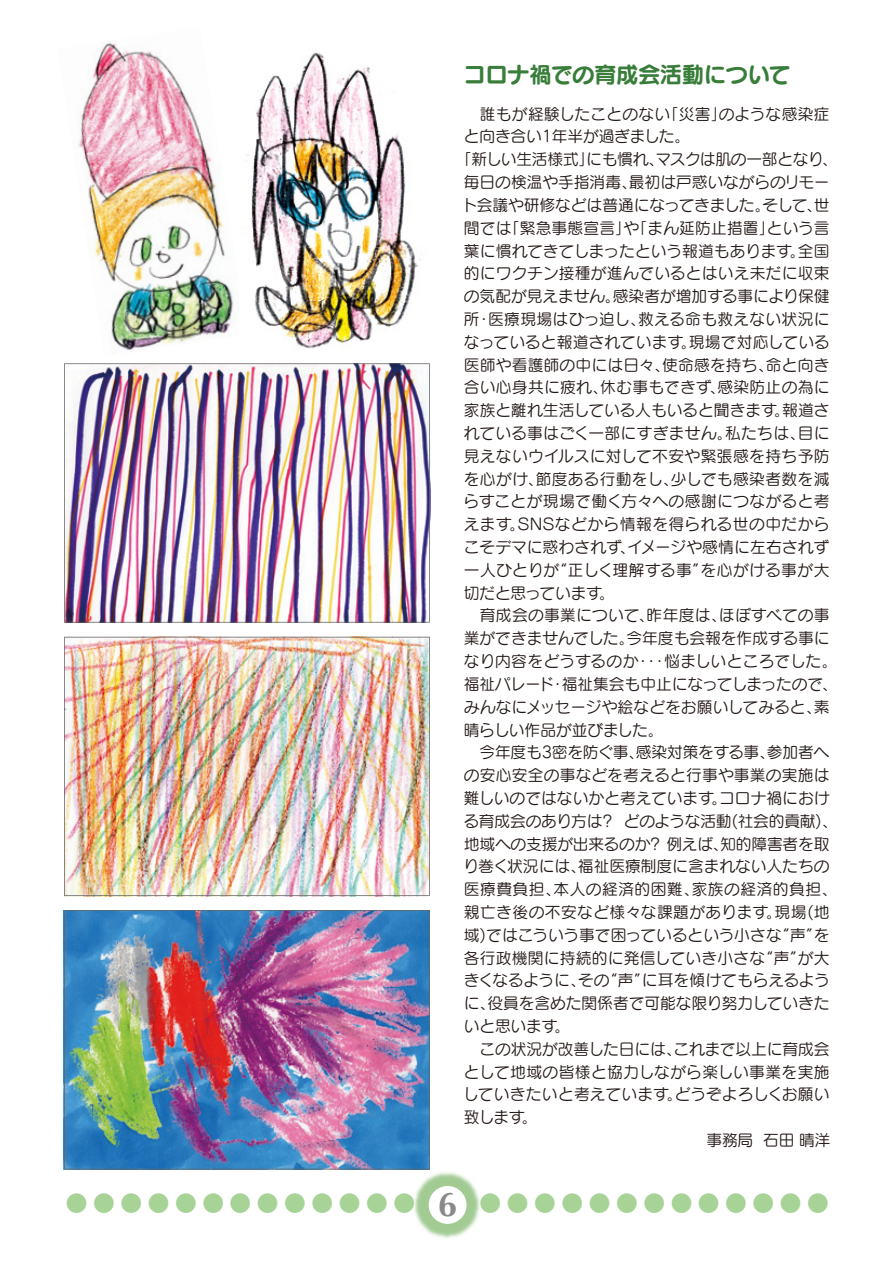
<style>
.page{position:relative;width:893px;height:1263px;background:#fff}
.page>*{position:absolute;margin:0;border:0;box-sizing:border-box;transform-origin:0 0}
.t1{font:700 34.5px "Optima";color:#898989}
.t2{font:22.5px "Seurat Pro B";letter-spacing:-.025em;color:#387d39}
.t3{font:21px "Seurat Pro B";color:#a7d397}
.t4{font:15.75px "Seurat Pro M";color:#221815}
.t5{font:15.75px "Seurat Pro M";letter-spacing:.02em;color:#221815}
.t6{font:15.75px "Seurat Pro M";letter-spacing:.03em;color:#221815}
.t7{font:15.75px "Seurat Pro M";letter-spacing:.025em;color:#221815}
</style>
<div class="page">
<img style="left:78px;top:42px;width:156px;height:313px">
<img style="left:64px;top:363px;width:366px;height:260px">
<img style="left:64px;top:910px;width:366px;height:259px">
<img style="left:64px;top:637px;width:366px;height:259px">
<img style="left:246px;top:52px;width:174px;height:297px">
<img style="left:362px;top:1120px;width:118px;height:119px">
<div style="left:429px;top:1186px;width:38px;height:38px;background:#fff;border-radius:50%"></div>
<p class="t2" style="left:463px;top:59px;width:329px">コロナ禍での育成会活動について</p>
<p class="t5" style="left:464px;top:103px;width:367px">　誰もが経験したことのない「災害」のような感染症</p>
<p class="t4" style="left:464px;top:126px;width:228px">と向き合い1年半が過ぎました。</p>
<p class="t4" style="left:456px;top:149px;width:383px">「新しい生活様式」にも慣れ、マスクは肌の一部となり、</p>
<p class="t4" style="left:464px;top:172px;width:367px">毎日の検温や手指消毒、最初は戸惑いながらのリモー</p>
<p class="t4" style="left:461px;top:195px;width:370px">ト会議や研修などは普通になってきました。そして、世</p>
<p class="t4" style="left:464px;top:217px;width:367px">間では「緊急事態宣言」や「まん延防止措置」という言</p>
<p class="t4" style="left:464px;top:240px;width:367px">葉に慣れてきてしまったという報道もあります。全国</p>
<p class="t4" style="left:464px;top:263px;width:367px">的にワクチン接種が進んでいるとはいえ未だに収束</p>
<p class="t4" style="left:464px;top:286px;width:367px">の気配が見えません。感染者が増加する事により保健</p>
<p class="t5" style="left:464px;top:309px;width:367px">所・医療現場はひっ迫し、救える命も救えない状況に</p>
<p class="t4" style="left:464px;top:332px;width:367px">なっていると報道されています。現場で対応している</p>
<p class="t4" style="left:464px;top:354px;width:367px">医師や看護師の中には日々、使命感を持ち、命と向き</p>
<p class="t5" style="left:464px;top:377px;width:367px">合い心身共に疲れ、休む事もできず、感染防止の為に</p>
<p class="t4" style="left:464px;top:400px;width:367px">家族と離れ生活している人もいると聞きます。報道さ</p>
<p class="t5" style="left:464px;top:423px;width:367px">れている事はごく一部にすぎません。私たちは、目に</p>
<p class="t7" style="left:464px;top:446px;width:367px">見えないウイルスに対して不安や緊張感を持ち予防</p>
<p class="t7" style="left:464px;top:468px;width:367px">を心がけ、節度ある行動をし、少しでも感染者数を減</p>
<p class="t7" style="left:464px;top:491px;width:368px">らすことが現場で働く方々への感謝につながると考</p>
<p class="t6" style="left:464px;top:514px;width:367px">えます。SNSなどから情報を得られる世の中だから</p>
<p class="t4" style="left:464px;top:537px;width:367px">こそデマに惑わされず、イメージや感情に左右されず</p>
<p class="t6" style="left:464px;top:560px;width:367px">一人ひとりが“正しく理解する事”を心がける事が大</p>
<p class="t4" style="left:464px;top:582px;width:153px">切だと思っています。</p>
<p class="t5" style="left:464px;top:605px;width:367px">　育成会の事業について、昨年度は、ほぼすべての事</p>
<p class="t4" style="left:464px;top:628px;width:367px">業ができませんでした。今年度も会報を作成する事に</p>
<p class="t4" style="left:464px;top:651px;width:375px">なり内容をどうするのか・・・悩ましいところでした。</p>
<p class="t4" style="left:464px;top:674px;width:375px">福祉パレード・福祉集会も中止になってしまったので、</p>
<p class="t4" style="left:464px;top:696px;width:367px">みんなにメッセージや絵などをお願いしてみると、素</p>
<p class="t4" style="left:464px;top:719px;width:201px">晴らしい作品が並びました。</p>
<p class="t4" style="left:464px;top:742px;width:367px">　今年度も3密を防ぐ事、感染対策をする事、参加者へ</p>
<p class="t4" style="left:464px;top:765px;width:367px">の安心安全の事などを考えると行事や事業の実施は</p>
<p class="t4" style="left:464px;top:788px;width:367px">難しいのではないかと考えています。コロナ禍におけ</p>
<p class="t4" style="left:463px;top:810px;width:376px">る育成会のあり方は? どのような活動(社会的貢献)、</p>
<p class="t4" style="left:464px;top:833px;width:367px">地域への支援が出来るのか? 例えば、知的障害者を取</p>
<p class="t4" style="left:464px;top:856px;width:367px">り巻く状況には、福祉医療制度に含まれない人たちの</p>
<p class="t6" style="left:464px;top:879px;width:375px">医療費負担、本人の経済的困難、家族の経済的負担、</p>
<p class="t6" style="left:464px;top:902px;width:367px">親亡き後の不安など様々な課題があります。現場(地</p>
<p class="t4" style="left:464px;top:924px;width:367px">域)ではこういう事で困っているという小さな“声”を</p>
<p class="t4" style="left:464px;top:947px;width:367px">各行政機関に持続的に発信していき小さな“声”が大</p>
<p class="t4" style="left:464px;top:970px;width:367px">きくなるように、その“声”に耳を傾けてもらえるよう</p>
<p class="t4" style="left:464px;top:993px;width:367px">に、役員を含めた関係者で可能な限り努力していきた</p>
<p class="t4" style="left:464px;top:1016px;width:108px">いと思います。</p>
<p class="t4" style="left:464px;top:1038px;width:367px">　この状況が改善した日には、これまで以上に育成会</p>
<p class="t7" style="left:464px;top:1061px;width:367px">として地域の皆様と協力しながら楽しい事業を実施</p>
<p class="t5" style="left:463px;top:1084px;width:368px">していきたいと考えています。どうぞよろしくお願い</p>
<p class="t4" style="left:464px;top:1107px;width:75px">致します。</p>
<p class="t1" style="left:438px;top:1184px;width:21px">6</p>
<p class="t3" style="left:66px;top:1189px;width:764px">●●●●●●●●●●●●● ●●●●●●●●●●●●●●●</p>
</div>
